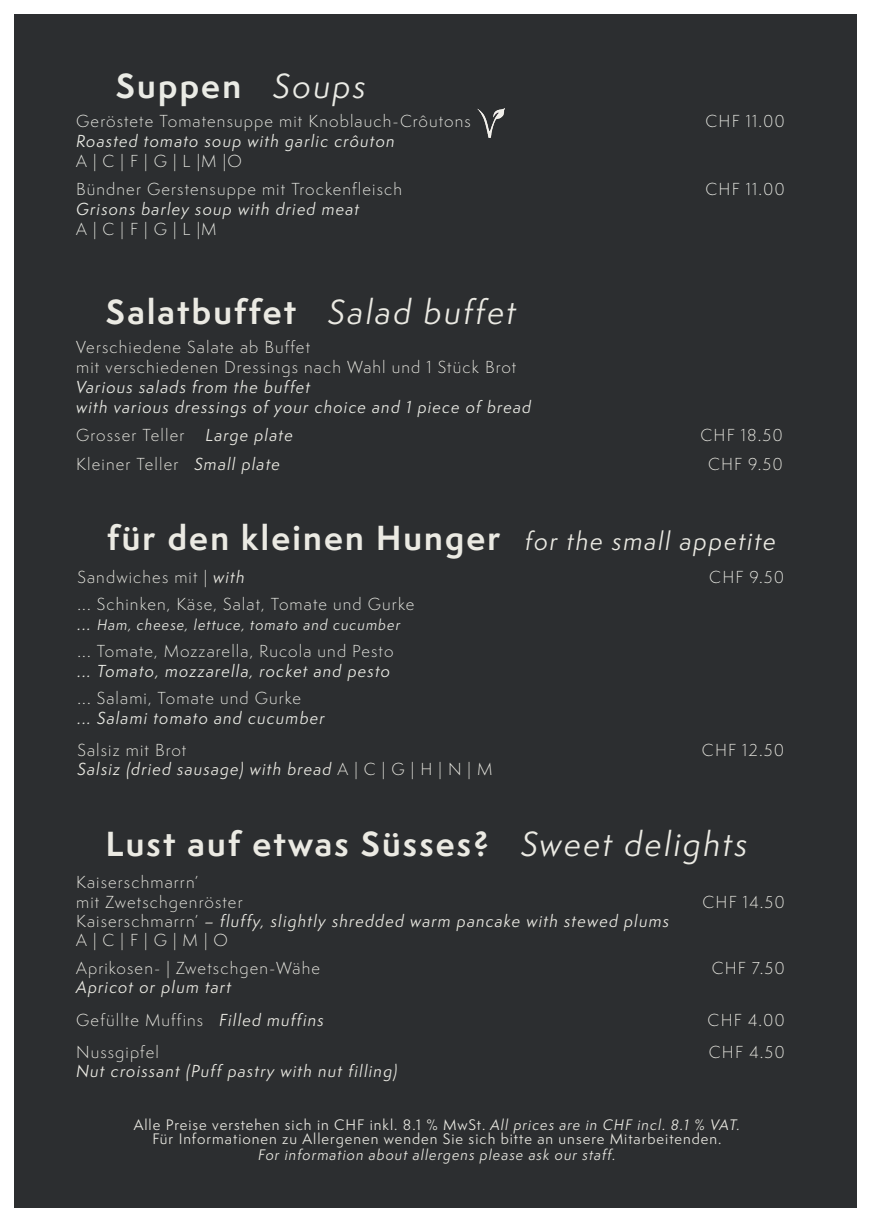
<style>
.page{position:relative;width:874px;height:1225px;background:#fff}
.page>*{position:absolute;margin:0;border:0;box-sizing:border-box;transform-origin:0 0}
.paragraph{font:700 32px "Semplicita Pro";letter-spacing:.07em;color:#ebeae3}
.paragraph-2{font:700 32px "Semplicita Pro";letter-spacing:.07em;color:#eaebe5}
.paragraph-3{font:italic 16px/20px "Semplicita Pro";letter-spacing:.07em;color:#eaebe5}
.paragraph-4{font:300 16px/19.2px "Semplicita Pro";letter-spacing:.07em;color:#ebeae3}
.paragraph-5{font:300 16px/19.2px "Semplicita Pro";letter-spacing:.07em;color:#eaebe5}
.paragraph-6{font:italic 16px/19.2px "Semplicita Pro";letter-spacing:.07em;color:#ebeae3}
.paragraph-7{font:14px/14px "Semplicita Pro";letter-spacing:.07em;color:#ebeae3;text-align:center}
.paragraph-8{font:italic 14px "Semplicita Pro";letter-spacing:.07em;color:#ebeae3}
.paragraph-9{font:italic 14px "Semplicita Pro";letter-spacing:.07em;color:#eaebe5}
.s1{font-weight:400;font-style:italic}
.s2{font-weight:300;font-style:normal}
.s3{font-weight:300;font-style:normal;color:#ebeae3}
.s4{font-weight:400;font-style:italic;font-size:24px}
.s5{font-size:16px}
.s6{font-style:italic}
</style>
<div class="page">
<div style="left:15px;top:14px;width:841px;height:1194px;background:#2c2e30"></div>
<img style="left:477px;top:109px;width:28px;height:28px">
<p class="paragraph-2" style="left:116px;top:62px;width:251px">Suppen <span class="s1">Soups</span></p>
<p class="paragraph-5" style="left:76px;top:111px;width:396px">Geröstete Tomatensuppe mit Knoblauch-Crôutons</p>
<p class="paragraph-5" style="left:705px;top:111px;width:81px">CHF 11.00</p>
<p class="paragraph-3" style="left:76px;top:131px;width:320px">Roasted tomato soup with garlic crôuton<br><span class="s2">A | C | F | G | L |M |O</span></p>
<p class="paragraph-5" style="left:76px;top:180px;width:327px">Bündner Gerstensuppe mit Trockenfleisch</p>
<p class="paragraph-5" style="left:705px;top:180px;width:81px">CHF 11.00</p>
<p class="paragraph-3" style="left:76px;top:199px;width:284px">Grisons barley soup with dried meat<br><span class="s2">A | C | F | G | L |M</span></p>
<p class="paragraph" style="left:106px;top:288px;width:411px">Salatbuffet <span class="s1">Salad buffet</span></p>
<p class="paragraph-3" style="left:76px;top:336px;width:456px"><span class="s3">Verschiedene Salate ab Buffet<br>mit verschiedenen Dressings nach Wahl und 1 Stück Brot </span>Various salads from the buffet<br>with various dressings of your choice and 1 piece of bread</p>
<p class="paragraph-4" style="left:76px;top:426px;width:110px">Grosser Teller</p>
<p class="paragraph-6" style="left:205px;top:425px;width:89px">Large plate</p>
<p class="paragraph-4" style="left:700px;top:426px;width:84px">CHF 18.50</p>
<p class="paragraph-4" style="left:76px;top:454px;width:205px">Kleiner Teller <span class="s1">Small plate</span></p>
<p class="paragraph-4" style="left:707px;top:454px;width:76px">CHF 9.50</p>
<p class="paragraph" style="left:107px;top:514px;width:670px">für den kleinen Hunger <span class="s4">for the small appetite</span></p>
<p class="paragraph-4" style="left:77px;top:567px;width:169px">Sandwiches mit | <span class="s1">with</span></p>
<p class="paragraph-5" style="left:709px;top:567px;width:76px">CHF 9.50</p>
<p class="paragraph-5" style="left:77px;top:595px;width:338px">... Schinken, Käse, Salat, Tomate und Gurke</p>
<p class="paragraph-9" style="left:77px;top:614px;width:324px"><span class="s5">...</span> Ham, cheese, lettuce, tomato and cucumber</p>
<p class="paragraph-5" style="left:77px;top:642px;width:317px">... Tomate, Mozzarella, Rucola und Pesto <span class="s1">... Tomato, mozzarella, rocket and pesto</span></p>
<p class="paragraph-3" style="left:77px;top:688px;width:249px;line-height:19.2px"><span class="s2">... Salami, Tomate und Gurke<br></span>... Salami tomato and cucumber</p>
<p class="paragraph-4" style="left:77px;top:740px;width:110px">Salsiz mit Brot</p>
<p class="paragraph-4" style="left:701px;top:740px;width:84px">CHF 12.50</p>
<p class="paragraph-6" style="left:77px;top:759px;width:416px">Salsiz (dried sausage) with bread <span class="s2">A | C | G | H | N | M</span></p>
<p class="paragraph" style="left:106px;top:820px;width:642px">Lust auf etwas Süsses? <span class="s1">Sweet delights</span></p>
<p class="paragraph-4" style="left:76px;top:873px;width:168px">Kaiserschmarrn’<br>mit Zwetschgenröster</p>
<p class="paragraph-4" style="left:702px;top:892px;width:84px">CHF 14.50</p>
<p class="paragraph-6" style="left:76px;top:911px;width:594px"><span class="s2">Kaiserschmarrn’</span> – fluffy, slightly shredded warm pancake with stewed plums<br><span class="s2">A | C | F | G | M | O</span></p>
<p class="paragraph-4" style="left:76px;top:958px;width:245px">Aprikosen- | Zwetschgen-Wähe</p>
<p class="paragraph-4" style="left:711px;top:958px;width:75px">CHF 7.50</p>
<p class="paragraph-6" style="left:76px;top:977px;width:156px">Apricot or plum tart</p>
<p class="paragraph-4" style="left:76px;top:1010px;width:249px">Gefüllte Muffins <span class="s1">Filled muffins</span></p>
<p class="paragraph-4" style="left:707px;top:1010px;width:79px">CHF 4.00</p>
<p class="paragraph-4" style="left:76px;top:1042px;width:84px">Nussgipfel</p>
<p class="paragraph-4" style="left:708px;top:1042px;width:77px">CHF 4.50</p>
<p class="paragraph-6" style="left:76px;top:1061px;width:322px">Nut croissant (Puff pastry with nut filling)</p>
<p class="paragraph-7" style="left:134px;top:1117px;width:607px">Alle Preise verstehen sich in CHF inkl. 8.1 % MwSt. <span class="s6">All prices are in CHF incl. 8.1 % VAT.<br></span>Für Informationen zu Allergenen wenden Sie sich bitte an unsere Mitarbeitenden.</p>
<p class="paragraph-8" style="left:258px;top:1145px;width:359px">For information about allergens please ask our staff.</p>
</div>
